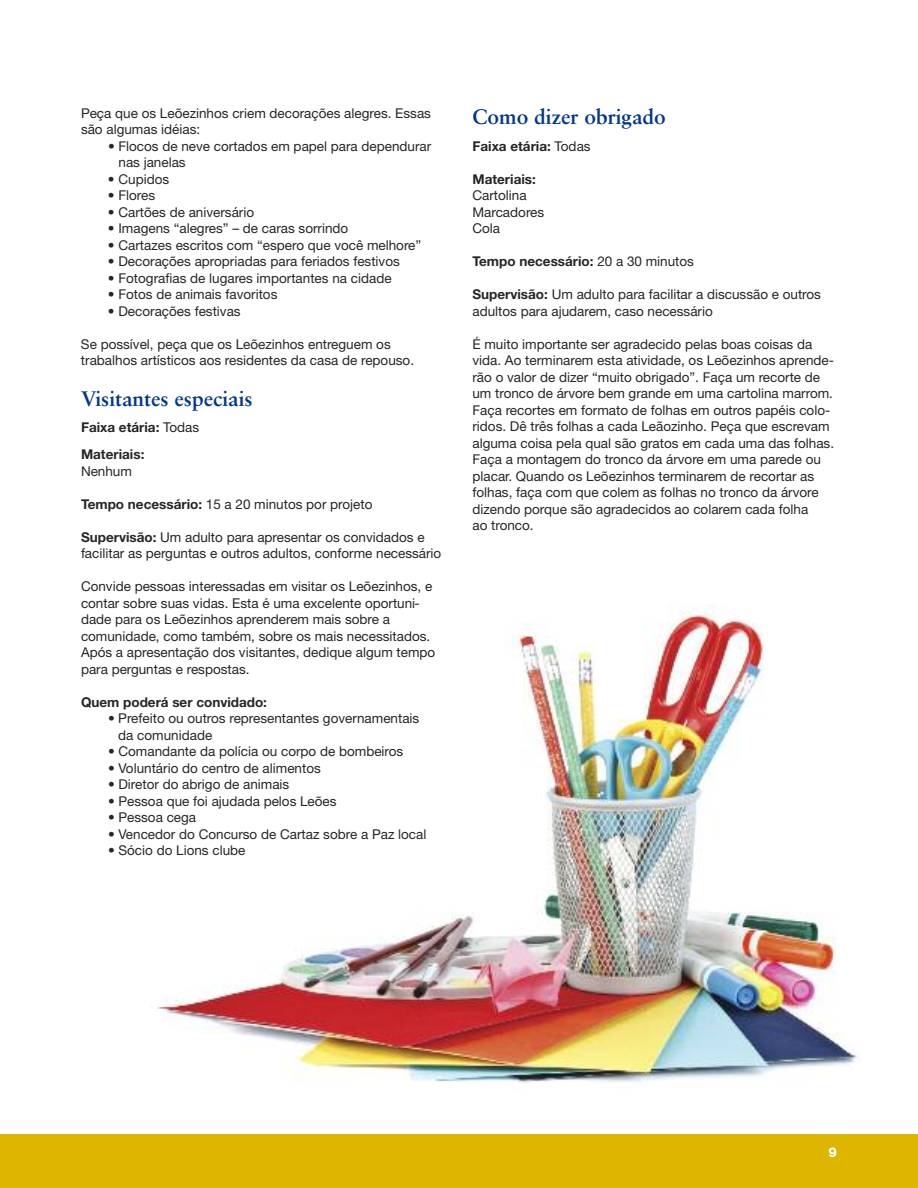
<style>
.page{position:relative;width:918px;height:1188px;background:#fff}
.page>*{position:absolute;margin:0;border:0;box-sizing:border-box;transform-origin:0 0}
.t1{font:700 21px "Sabon";color:#00368a}
.t2{font:13.5px/16.5px "Helvetica Neue";color:#272627}
.t3{font:700 13.5px/26.7px "Helvetica Neue";color:#272627}
.t4{font:800 13.5px "Helvetica Neue";color:#fff}
.s1{font-weight:400}
.s2{font-weight:700}
</style>
<div class="page">
<div style="left:0;top:1134px;width:918px;height:54px;background:#deb600"></div>
<img style="left:157px;top:610px;width:703px;height:473px">
<p class="t2" style="left:81px;top:106px;width:352px">Peça que os Leõezinhos criem decorações alegres. Essas são algumas idéias:</p>
<p class="t2" style="left:119px;top:139px;width:314px;text-indent:-11px">• Flocos de neve cortados em papel para dependurar nas janelas</p>
<p class="t2" style="left:108px;top:172px;width:63px">• Cupidos</p>
<p class="t2" style="left:108px;top:188px;width:49px">• Flores</p>
<p class="t2" style="left:108px;top:205px;width:148px">• Cartões de aniversário</p>
<p class="t2" style="left:108px;top:221px;width:242px">• Imagens “alegres” – de caras sorrindo</p>
<p class="t2" style="left:108px;top:238px;width:315px">• Cartazes escritos com “espero que você melhore”</p>
<p class="t2" style="left:108px;top:254px;width:293px">• Decorações apropriadas para feriados festivos</p>
<p class="t2" style="left:108px;top:271px;width:285px">• Fotografias de lugares importantes na cidade</p>
<p class="t2" style="left:108px;top:287px;width:171px">• Fotos de animais favoritos</p>
<p class="t2" style="left:108px;top:304px;width:134px">• Decorações festivas</p>
<p class="t2" style="left:81px;top:337px;width:335px">Se possível, peça que os Leõezinhos entreguem os trabalhos artísticos aos residentes da casa de repouso.</p>
<h1 class="t1" style="left:81px;top:390px;width:173px">Visitantes especiais</h1>
<p class="t3" style="left:81px;top:415px;width:120px">Faixa etária: <span class="s1">Todas<br></span>Materiais:</p>
<p class="t2" style="left:81px;top:464px;width:52px">Nenhum</p>
<p class="t2" style="left:81px;top:497px;width:293px"><span class="s2">Tempo necessário:</span> 15 a 20 minutos por projeto</p>
<p class="t2" style="left:81px;top:530px;width:362px"><span class="s2">Supervisão:</span> Um adulto para apresentar os convidados e facilitar as perguntas e outros adultos, conforme necessário</p>
<p class="t2" style="left:81px;top:579px;width:356px">Convide pessoas interessadas em visitar os Leõezinhos, e contar sobre suas vidas. Esta é uma excelente oportuni&shy;dade para os Leõezinhos aprenderem mais sobre a comunidade, como também, sobre os mais necessitados.<br>Após a apresentação dos visitantes, dedique algum tempo para perguntas e respostas.</p>
<p class="t3" style="left:81px;top:690px;width:188px">Quem poderá ser convidado:</p>
<p class="t2" style="left:118px;top:711px;width:303px;text-indent:-10px">• Prefeito ou outros representantes governamentais da comunidade</p>
<p class="t2" style="left:108px;top:744px;width:297px">• Comandante da polícia ou corpo de bombeiros</p>
<p class="t2" style="left:108px;top:761px;width:214px">• Voluntário do centro de alimentos</p>
<p class="t2" style="left:108px;top:777px;width:183px">• Diretor do abrigo de animais</p>
<p class="t2" style="left:108px;top:794px;width:230px">• Pessoa que foi ajudada pelos Leões</p>
<p class="t2" style="left:108px;top:810px;width:90px">• Pessoa cega</p>
<p class="t2" style="left:108px;top:827px;width:320px">• Vencedor do Concurso de Cartaz sobre a Paz local</p>
<p class="t2" style="left:108px;top:843px;width:139px">• Sócio do Lions clube</p>
<h1 class="t1" style="left:472px;top:108px;width:195px">Como dizer obrigado</h1>
<p class="t3" style="left:472px;top:134px;width:120px">Faixa etária: <span class="s1">Todas</span></p>
<p class="t3" style="left:472px;top:167px;width:65px">Materiais:</p>
<p class="t2" style="left:473px;top:189px;width:73px">Cartolina<br>Marcadores<br>Cola</p>
<p class="t3" style="left:473px;top:249px;width:223px">Tempo necessário: <span class="s1">20 a 30 minutos</span></p>
<p class="t2" style="left:473px;top:288px;width:350px"><span class="s2">Supervisão:</span> Um adulto para facilitar a discussão e outros adultos para ajudarem, caso necessário</p>
<p class="t2" style="left:473px;top:337px;width:363px">É muito importante ser agradecido pelas boas coisas da vida. Ao terminarem esta atividade, os Leõezinhos aprende&shy;rão o valor de dizer “muito obrigado”. Faça um recorte de um tronco de árvore bem grande em uma cartolina marrom.<br>Faça recortes em formato de folhas em outros papéis colo&shy;ridos. Dê três folhas a cada Leãozinho. Peça que escrevam alguma coisa pela qual são gratos em cada uma das folhas.<br>Faça a montagem do tronco da árvore em uma parede ou placar. Quando os Leõezinhos terminarem de recortar as folhas, faça com que colem as folhas no tronco da árvore dizendo porque são agradecidos ao colarem cada folha<br>ao tronco.</p>
<p class="t4" style="left:828px;top:1147px;width:10px">9</p>
</div>
